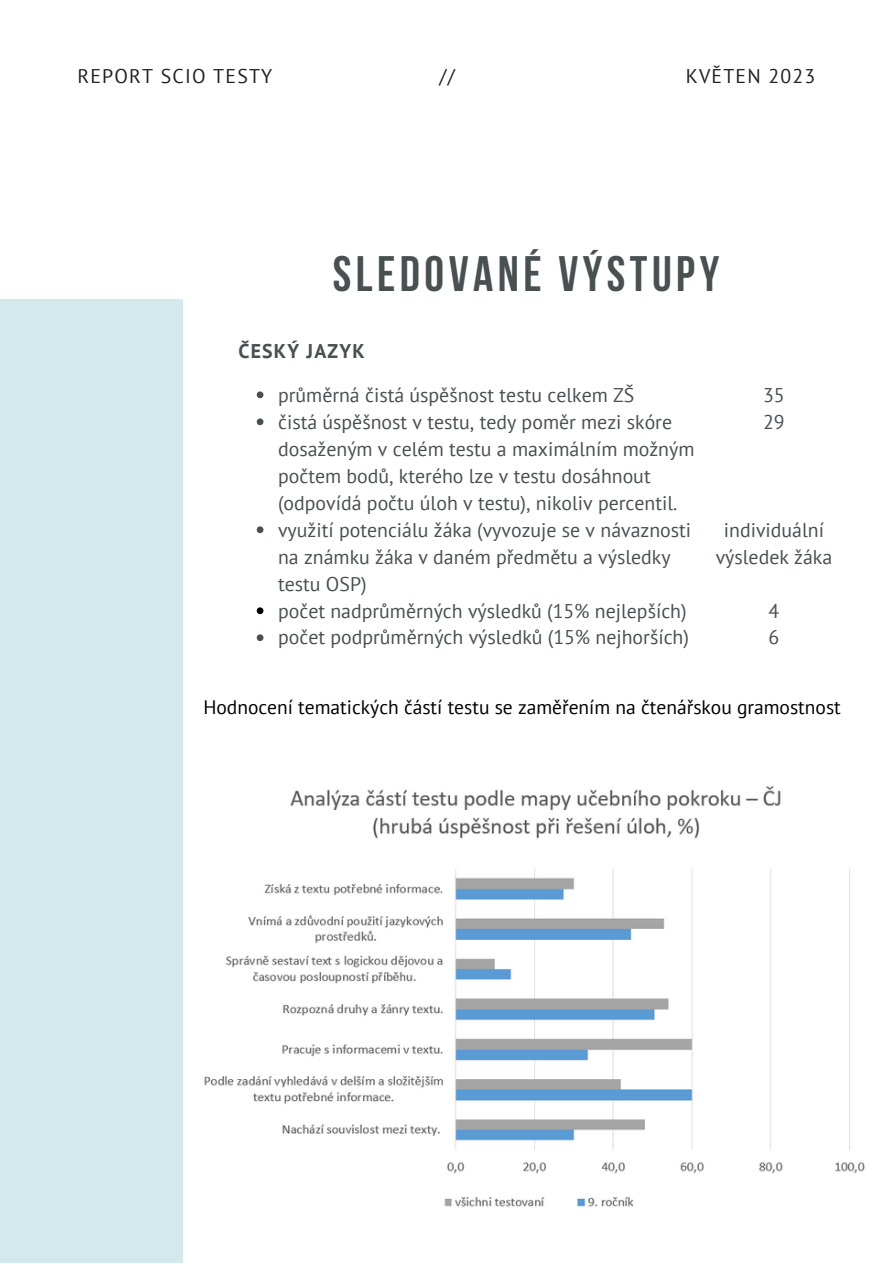
<style>
.page{position:relative;width:893px;height:1264px;background:#fff}
.page>*{position:absolute;margin:0;border:0;box-sizing:border-box;transform-origin:0 0}
.t1{font:700 49.65px "Bebas Neue";letter-spacing:.09em;color:#495052}
.t2{font:19.8px/27px "PT Sans";color:#495052}
.t3{font:19.8px "PT Sans";letter-spacing:.06em;color:#222}
.t4{font:700 19.8px "PT Sans";letter-spacing:.06em;color:#495052}
.t5{font:19.5px "PT Sans";color:#000}
</style>
<div class="page">
<div style="left:0;top:299px;width:182px;height:963px;background:#d3e9ee"></div>
<img style="left:204px;top:786px;width:661px;height:421px">
<svg style="left:257px;top:391px;width:6px;height:7px"></svg>
<svg style="left:257px;top:418px;width:6px;height:7px"></svg>
<svg style="left:257px;top:526px;width:6px;height:7px"></svg>
<svg style="left:257px;top:607px;width:6px;height:7px"></svg>
<svg style="left:257px;top:634px;width:6px;height:7px"></svg>
<p class="t3" style="left:77px;top:63px;width:196px">REPORT SCIO TESTY</p>
<p class="t3" style="left:439px;top:63px;width:17px">//</p>
<p class="t3" style="left:685px;top:63px;width:131px">KVĚTEN 2023</p>
<p class="t1" style="left:333px;top:253px;width:388px">SLEDOVANÉ VÝSTUPY</p>
<p class="t4" style="left:238px;top:337px;width:128px">ČESKÝ JAZYK</p>
<p class="t2" style="left:278px;top:381px;width:358px">průměrná čistá úspěšnost testu celkem ZŠ</p>
<p class="t2" style="left:278px;top:408px;width:418px">čistá úspěšnost v testu, tedy poměr mezi skóre dosaženým v celém testu a maximálním možným počtem bodů, kterého lze v testu dosáhnout (odpovídá počtu úloh v testu), nikoliv percentil.</p>
<p class="t2" style="left:278px;top:515px;width:414px">využití potenciálu žáka (vyvozuje se v návaznosti na známku žáka v daném předmětu a výsledky testu OSP)</p>
<p class="t2" style="left:278px;top:596px;width:410px">počet nadprůměrných výsledků (15% nejlepších)</p>
<p class="t2" style="left:278px;top:623px;width:412px">počet podprůměrných výsledků (15% nejhorších)</p>
<p class="t2" style="left:763px;top:381px;width:23px">35</p>
<p class="t2" style="left:763px;top:408px;width:23px">29</p>
<p class="t2" style="left:715px;top:515px;width:118px;text-align:center">individuální výsledek žáka</p>
<p class="t2" style="left:768px;top:596px;width:12px">4</p>
<p class="t2" style="left:768px;top:623px;width:12px">6</p>
<p class="t5" style="left:203px;top:694px;width:639px">Hodnocení tematických částí testu se zaměřením na čtenářskou gramostnost</p>
</div>
